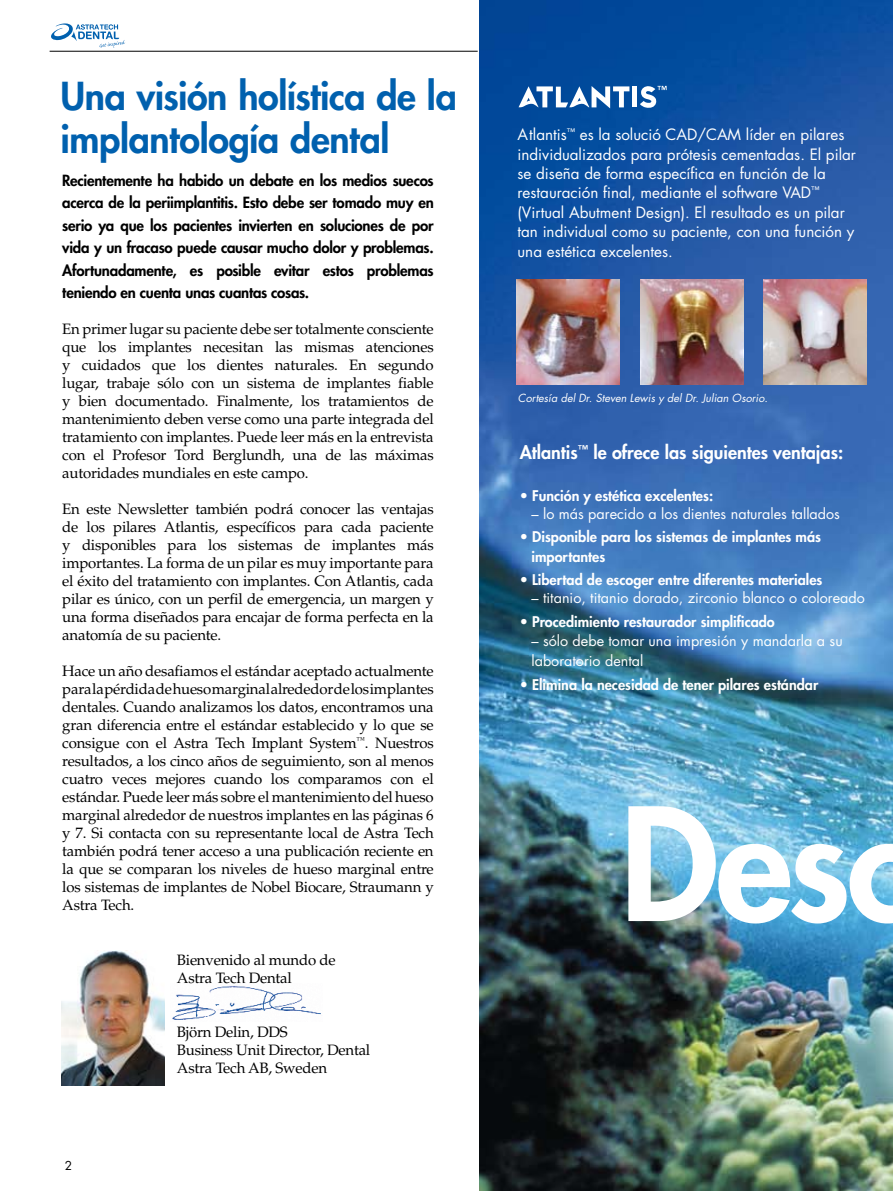
<style>
.page{position:relative;width:893px;height:1191px;background:#fff}
.page>*{position:absolute;margin:0;border:0;box-sizing:border-box;transform-origin:0 0}
.t1{font:800 152.25px "Futura Std";color:#fff}
.t2{font:800 37.5px/43.2px "Futura Std";letter-spacing:-.01em;color:#0060ae}
.t3{font:800 18px "Futura Std";color:#fff}
.t4{font:15.15px/19.4px "Futura Std";color:#fff}
.t5{font:15px/18px "Palatino LT Std";letter-spacing:-.015em;color:#000;text-align:justify}
.t6{font:800 15px/22.5px "Futura Std";letter-spacing:-.015em;color:#000;text-align:justify}
.t7{font:800 14.4px/19.4px "Futura Std";color:#fff}
.t8{font:14.4px/19.4px "Futura Std";color:#fff}
.t9{font:12px "Futura Std";color:#000}
.t10{font:italic 10.95px "Futura Std";color:#fff}
</style>
<div class="page">
<img style="left:479px;top:0;width:414px;height:1191px">
<svg style="left:51px;top:23px;width:74px;height:25px"></svg>
<hr style="left:50px;top:51px;width:428px;height:1px;background:#000">
<img style="left:172px;top:986px;width:149px;height:34px">
<img style="left:62px;top:950px;width:102px;height:135px">
<div style="left:632px;top:86px;width:5px;height:21px;background:#fff"></div>
<svg style="left:519px;top:86px;width:110px;height:22px"></svg>
<svg style="left:640px;top:86px;width:27px;height:22px"></svg>
<img style="left:516px;top:280px;width:103px;height:105px">
<img style="left:764px;top:280px;width:103px;height:105px">
<img style="left:640px;top:280px;width:103px;height:105px">
<h2 class="t2" style="left:61px;top:74px;width:398px">Una visión holística de la implantología dental</h2>
<p class="t6" style="left:62px;top:169px;width:373px">Recientemente ha habido un debate en los medios suecos acerca de la periimplantitis. Esto debe ser tomado muy en serio ya que los pacientes invierten en soluciones de por vida y un fracaso puede causar mucho dolor y problemas.<br>Afortunadamente, es posible evitar estos problemas teniendo en cuenta unas cuantas cosas.</p>
<p class="t5" style="left:62px;top:320px;width:373px">En primer lugar su paciente debe ser totalmente consciente que los implantes necesitan las mismas atenciones y cuidados que los dientes naturales. En segundo lugar, trabaje sólo con un sistema de implantes fiable y bien documentado. Finalmente, los tratamientos de mantenimiento deben verse como una parte integrada del tratamiento con implantes. Puede leer más en la entrevista con el Profesor Tord Berglundh, una de las máximas autoridades mundiales en este campo.</p>
<p class="t5" style="left:62px;top:500px;width:373px">En este Newsletter también podrá conocer las ventajas de los pilares Atlantis, específicos para cada paciente y disponibles para los sistemas de implantes más importantes. La forma de un pilar es muy importante para el éxito del tratamiento con implantes. Con Atlantis, cada pilar es único, con un perfil de emergencia, un margen y una forma diseñados para encajar de forma perfecta en la anatomía de su paciente.</p>
<p class="t5" style="left:62px;top:662px;width:373px">Hace un año desafiamos el estándar aceptado actualmente para la pérdida de hueso marginal alrededor de los implantes dentales. Cuando analizamos los datos, encontramos una gran diferencia entre el estándar establecido y lo que se consigue con el Astra Tech Implant System<sup>™</sup>. Nuestros resultados, a los cinco años de seguimiento, son al menos cuatro veces mejores cuando los comparamos con el estándar. Puede leer más sobre el mantenimiento del hueso marginal alrededor de nuestros implantes en las páginas 6 y 7. Si contacta con su representante local de Astra Tech también podrá tener acceso a una publicación reciente en la que se comparan los niveles de hueso marginal entre los sistemas de implantes de Nobel Biocare, Straumann y Astra Tech.</p>
<p class="t5" style="left:177px;top:950px;width:160px">Bienvenido al mundo de<br>Astra Tech Dental</p>
<p class="t9" style="left:65px;top:1157px;width:9px">2</p>
<p class="t5" style="left:177px;top:1022px;width:195px;text-align:left">Björn Delin, DDS<br>Business Unit Director, Dental<br>Astra Tech AB, Sweden</p>
<p class="t4" style="left:517px;top:125px;width:340px">Atlantis<sup>™</sup> es la solució CAD/CAM líder en pilares individualizados para prótesis cementadas. El pilar se diseña de forma específica en función de la restauración final, mediante el software VAD<sup>™ </sup>(Virtual Abutment Design). El resultado es un pilar tan individual como su paciente, con una función y una estética excelentes.</p>
<p class="t10" style="left:518px;top:391px;width:251px">Cortesía del Dr. Steven Lewis y del Dr. Julian Osorio.</p>
<p class="t3" style="left:520px;top:440px;width:325px">Atlantis<sup>™</sup> le ofrece las siguientes ventajas:</p>
<p class="t7" style="left:520px;top:485px;width:195px">• Función y estética excelentes:</p>
<p class="t8" style="left:531px;top:504px;width:310px">– lo más parecido a los dientes naturales tallados</p>
<p class="t7" style="left:531px;top:527px;width:291px;text-indent:-12px">• Disponible para los sistemas de implantes más importantes</p>
<p class="t7" style="left:520px;top:570px;width:304px">• Libertad de escoger entre diferentes materiales</p>
<p class="t8" style="left:531px;top:588px;width:335px">– titanio, titanio dorado, zirconio blanco o coloreado</p>
<p class="t7" style="left:520px;top:612px;width:257px">• Procedimiento restaurador simplificado</p>
<p class="t8" style="left:531px;top:631px;width:313px">– sólo debe tomar una impresión y mandarla a su laboratorio dental</p>
<p class="t7" style="left:520px;top:674px;width:300px">• Elimina la necesidad de tener pilares estándar</p>
<h1 class="t1" style="left:620px;top:768px;width:293px">Desc</h1>
</div>
